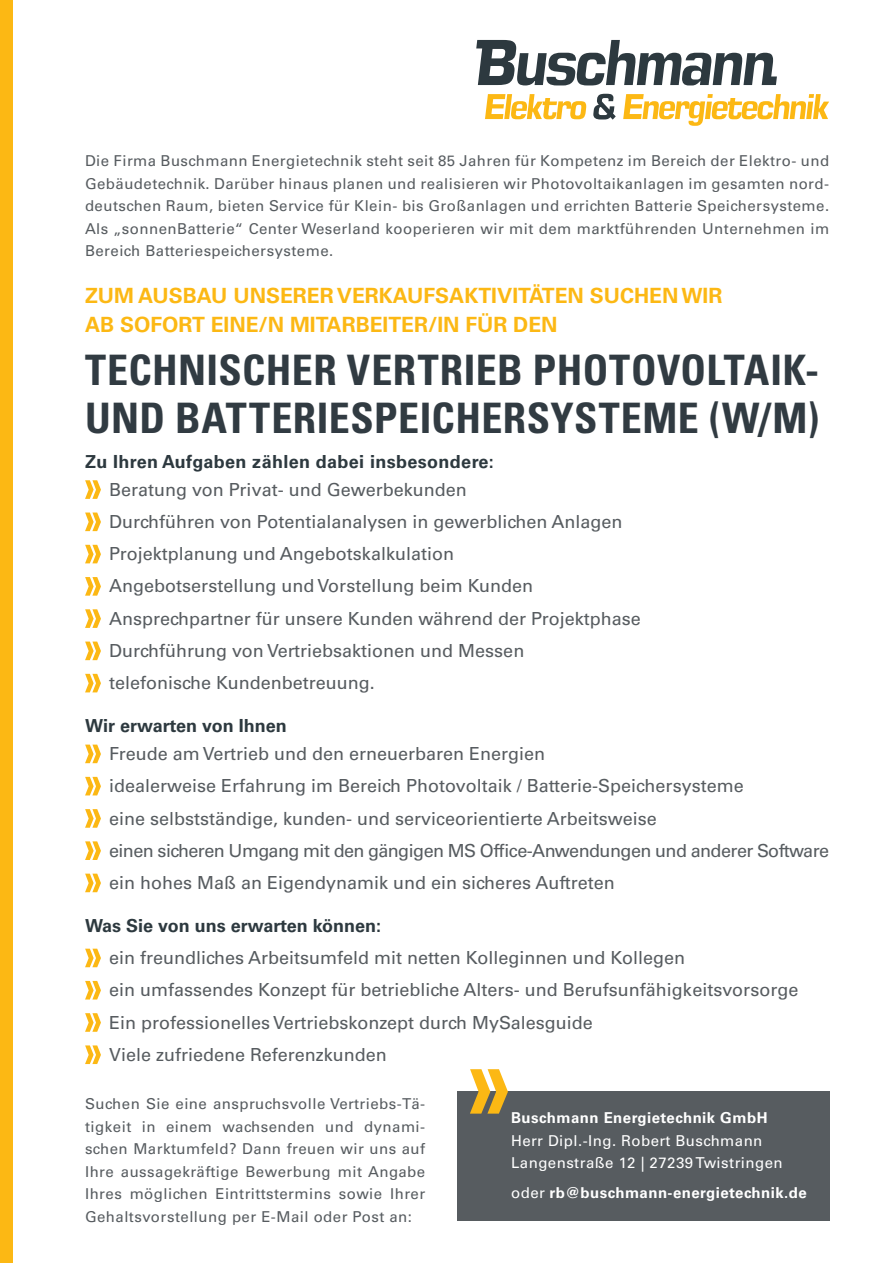
<style>
.page{position:relative;width:893px;height:1263px;background:#fff}
.page>*{position:absolute;margin:0;border:0;box-sizing:border-box;transform-origin:0 0}
.t1{font:700 condensed 42px/48.6px "Univers LT Std";letter-spacing:.01em;color:#313b42}
.t2{font:700 21px/29.4px "Univers LT Std";color:#fcb814}
.t3{font:18px/32.2px "Univers LT Std";color:#575c60}
.t4{font:700 18px "Univers LT Std";color:#2d393f}
.t5{font:700 18px "Univers LT Std";letter-spacing:.02em;color:#2d393f}
.t6{font:15px/22.5px "Univers LT Std";letter-spacing:.03em;color:#575c60;text-align:justify}
.t7{font:700 15px "Univers LT Std";letter-spacing:.03em;color:#fff}
.t8{font:15px/22.5px "Univers LT Std";letter-spacing:.03em;color:#fff}
.s1{font-weight:400}
</style>
<div class="page">
<svg style="left:85px;top:480px;width:16px;height:19px"></svg>
<svg style="left:85px;top:512px;width:16px;height:19px"></svg>
<svg style="left:85px;top:545px;width:16px;height:18px"></svg>
<svg style="left:85px;top:577px;width:16px;height:19px"></svg>
<svg style="left:85px;top:609px;width:16px;height:19px"></svg>
<svg style="left:85px;top:641px;width:16px;height:19px"></svg>
<svg style="left:85px;top:674px;width:16px;height:18px"></svg>
<svg style="left:85px;top:745px;width:16px;height:18px"></svg>
<svg style="left:85px;top:777px;width:16px;height:18px"></svg>
<svg style="left:85px;top:809px;width:16px;height:19px"></svg>
<svg style="left:85px;top:841px;width:16px;height:19px"></svg>
<svg style="left:85px;top:874px;width:16px;height:18px"></svg>
<svg style="left:85px;top:949px;width:16px;height:18px"></svg>
<svg style="left:85px;top:981px;width:16px;height:18px"></svg>
<svg style="left:85px;top:1013px;width:16px;height:19px"></svg>
<svg style="left:85px;top:1045px;width:16px;height:19px"></svg>
<div style="left:0;top:0;width:13px;height:1263px;background:#fcb814"></div>
<svg style="left:485px;top:94px;width:101px;height:25px"></svg>
<svg style="left:593px;top:94px;width:23px;height:26px"></svg>
<svg style="left:623px;top:94px;width:206px;height:32px"></svg>
<svg style="left:476px;top:40px;width:301px;height:45px"></svg>
<div style="left:457px;top:1091px;width:372px;height:129px;background:#575c60"></div>
<svg style="left:470px;top:1069px;width:38px;height:44px"></svg>
<p class="t6" style="left:85px;top:150px;width:746px">Die Firma Buschmann Energietechnik steht seit 85 Jahren für Kompetenz im Bereich der Elektro- und Gebäudetechnik. Darüber hinaus planen und realisieren wir Photovoltaikanlagen im gesamten nord&shy;deutschen Raum, bieten Service für Klein- bis Großanlagen und errichten Batterie Speichersysteme.<br>Als „sonnenBatterie“ Center Weserland kooperieren wir mit dem marktführenden Unternehmen im Bereich Batteriespeichersysteme.</p>
<p class="t2" style="left:85px;top:281px;width:639px">ZUM AUSBAU UNSERER VERKAUFSAKTIVITÄTEN SUCHEN WIR<br>AB SOFORT EINE/N MITARBEITER/IN FÜR DEN</p>
<h1 class="t1" style="left:85px;top:345px;width:736px">TECHNISCHER VERTRIEB PHOTOVOLTAIK-<br>UND BATTERIESPEICHERSYSTEME (W/M)</h1>
<p class="t5" style="left:85px;top:451px;width:410px">Zu Ihren Aufgaben zählen dabei insbesondere:</p>
<p class="t3" style="left:109px;top:473px;width:533px">Beratung von Privat- und Gewerbekunden<br>Durchführen von Potentialanalysen in gewerblichen Anlagen Projektplanung und Angebotskalkulation<br>Angebotserstellung und Vorstellung beim Kunden Ansprechpartner für unsere Kunden während der Projektphase Durchführung von Vertriebsaktionen und Messen<br>telefonische Kundenbetreuung.</p>
<p class="t4" style="left:85px;top:715px;width:203px">Wir erwarten von Ihnen</p>
<p class="t3" style="left:109px;top:738px;width:722px">Freude am Vertrieb und den erneuerbaren Energien<br>idealerweise Erfahrung im Bereich Photovoltaik / Batterie-Speichersysteme<br>eine selbstständige, kunden- und serviceorientierte Arbeitsweise<br>einen sicheren Umgang mit den gängigen MS Office-Anwendungen und anderer Software ein hohes Maß an Eigendynamik und ein sicheres Auftreten</p>
<p class="t4" style="left:85px;top:915px;width:298px">Was Sie von uns erwarten können:</p>
<p class="t3" style="left:109px;top:942px;width:691px">ein freundliches Arbeitsumfeld mit netten Kolleginnen und Kollegen<br>ein umfassendes Konzept für betriebliche Alters- und Berufsunfähigkeitsvorsorge Ein professionelles Vertriebskonzept durch MySalesguide<br>Viele zufriedene Referenzkunden</p>
<p class="t6" style="left:85px;top:1093px;width:342px">Suchen Sie eine anspruchsvolle Vertriebs-Tä&shy;tigkeit in einem wachsenden und dynami&shy;schen Marktumfeld? Dann freuen wir uns auf Ihre aussagekräftige Bewerbung mit Angabe Ihres möglichen Eintrittstermins sowie Ihrer Gehaltsvorstellung per E-Mail oder Post an:</p>
<p class="t7" style="left:511px;top:1109px;width:258px">Buschmann Energietechnik GmbH</p>
<p class="t8" style="left:511px;top:1129px;width:273px">Herr Dipl.-Ing. Robert Buschmann<br>Langenstraße 12 | 27239 Twistringen</p>
<p class="t7" style="left:511px;top:1184px;width:297px"><span class="s1">oder</span> rb@buschmann-energietechnik.de</p>
</div>
